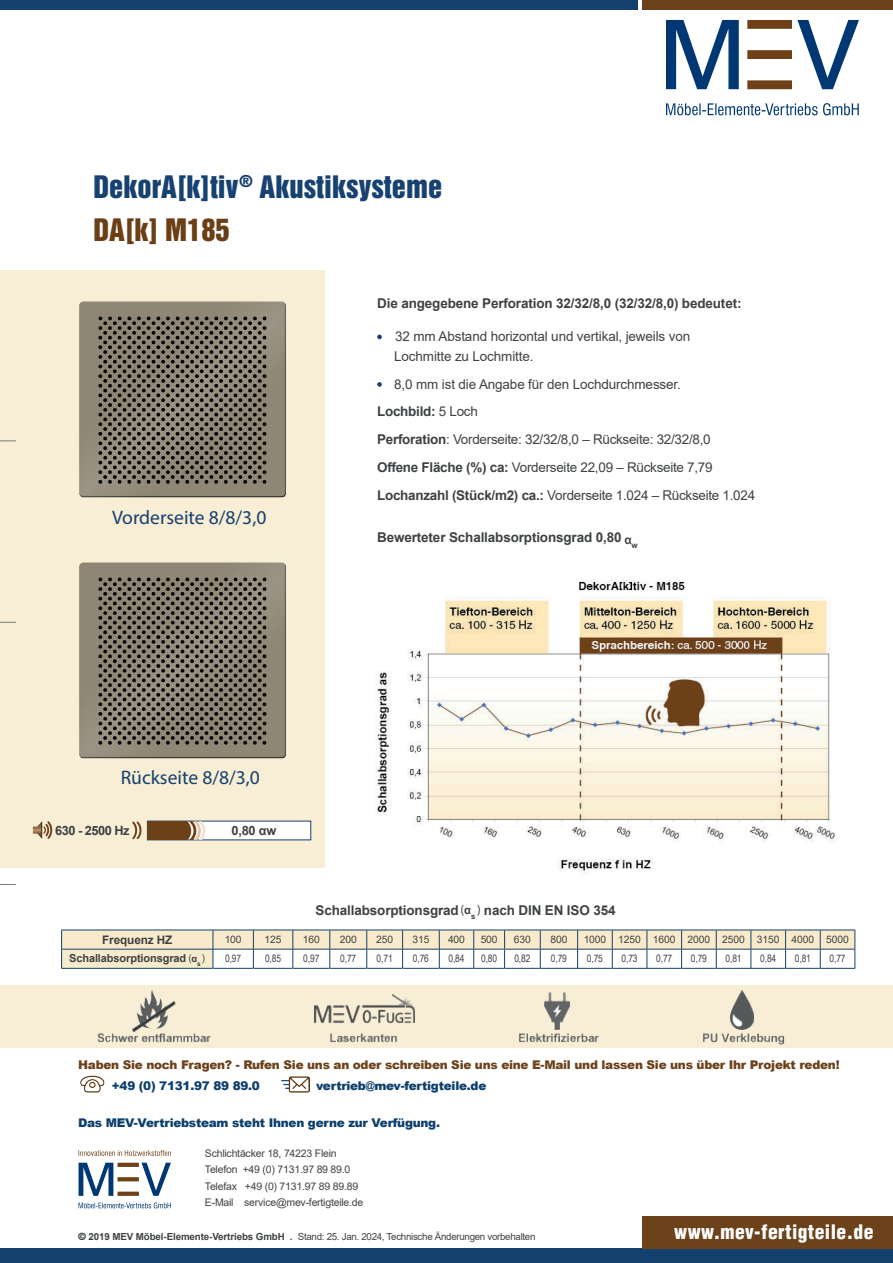
<style>
.page{position:relative;width:893px;height:1263px;background:#fff}
.page>*{position:absolute;margin:0;border:0;box-sizing:border-box;transform-origin:0 0}
.t1{font:28.35px "Helvetica Inserat LT Std";color:#164170}
.t2{font:28.35px "Helvetica Inserat LT Std";color:#6b3f15}
.t3{font:19.5px "Myriad Pro";color:#15406e}
.t4{font:900 condensed 19.5px "Helvetica LT Std";letter-spacing:.02em;color:#fff}
.t5{font:15px "Helvetica Inserat LT Std";color:#164170}
.t6{font:13.5px/27.8px "Arial";letter-spacing:-.01em;color:#3e4143}
.t7{font:700 13.5px "Arial";letter-spacing:-.01em;color:#3e4143}
.t8{font:700 12.75px "Arial";letter-spacing:-.04em;color:#3e4143}
.t9{font:900 12px "Arial";letter-spacing:-.02em;color:#6c421a}
.t10{font:900 12px "Arial";letter-spacing:-.02em;color:#0d3f6d}
.t11{font:700 11.7px "Arial";letter-spacing:-.01em;color:#3e4143}
.t12{font:700 10.95px "Arial";letter-spacing:-.01em;color:#3d4043}
.t13{font:10.5px/16.5px "Arial";letter-spacing:-.02em;color:#3e4143}
.t14{font:10.35px "Arial Narrow";letter-spacing:-.01em;color:#3e4143}
.t15{font:10.35px "Arial";letter-spacing:-.01em;color:#3e4143}
.t16{font:9.75px "Arial";letter-spacing:-.03em;color:#3e4143}
.t17{font:700 9.75px "Arial";letter-spacing:-.01em;color:#3e4143}
.s1{font-weight:700}
.s2{font-family:"Myriad Pro";font-weight:400;font-size:13.2px}
.s3{font-size:11.4px}
.s4{color:#3e4143}
.s5{font-family:"Myriad Pro";font-weight:400}
.s6{font-size:9.6px}
.s7{font-family:"Helvetica Inserat LT Std";font-weight:400;font-size:9px}
</style>
<div class="page">
<svg style="left:666px;top:20px;width:73px;height:69px"></svg>
<svg style="left:747px;top:20px;width:112px;height:69px"></svg>
<svg style="left:666px;top:103px;width:193px;height:12px"></svg>
<div style="left:642px;top:0;width:251px;height:9px;background:#6c421a"></div>
<div style="left:0;top:0;width:638px;height:9px;background:#14406e"></div>
<div style="left:0;top:1249px;width:893px;height:14px;background:#14406e"></div>
<div style="left:642px;top:1216px;width:251px;height:33px;background:#6c421a"></div>
<svg style="left:61px;top:930px;width:795px;height:39px"></svg>
<div style="left:0;top:270px;width:324px;height:598px;background:#f8eed5"></div>
<img style="left:375px;top:580px;width:461px;height:294px">
<div style="left:0;top:985px;width:893px;height:63px;background:#f8eed5"></div>
<img style="left:282px;top:1076px;width:28px;height:16px">
<img style="left:80px;top:1076px;width:25px;height:16px">
<svg style="left:0;top:440px;width:16px;height:1px"></svg>
<svg style="left:0;top:622px;width:16px;height:1px"></svg>
<svg style="left:0;top:884px;width:16px;height:1px"></svg>
<img style="left:97px;top:991px;width:114px;height:52px">
<img style="left:314px;top:994px;width:101px;height:49px">
<img style="left:519px;top:992px;width:80px;height:51px">
<img style="left:703px;top:991px;width:82px;height:54px">
<svg style="left:79px;top:1163px;width:92px;height:33px"></svg>
<svg style="left:79px;top:1202px;width:92px;height:6px"></svg>
<svg style="left:79px;top:1150px;width:92px;height:6px"></svg>
<svg style="left:377px;top:382px;width:5px;height:5px"></svg>
<svg style="left:377px;top:335px;width:5px;height:4px"></svg>
<img style="left:79px;top:562px;width:207px;height:197px">
<img style="left:79px;top:301px;width:207px;height:197px">
<svg style="left:33px;top:821px;width:20px;height:18px"></svg>
<div style="left:147px;top:821px;width:164px;height:19px;background:#fff"></div>
<svg style="left:132px;top:821px;width:76px;height:19px"></svg>
<p class="t5" style="left:239px;top:172px;width:15px">®</p>
<h1 class="t1" style="left:94px;top:170px;width:350px">DekorA[k]tiv Akustiksysteme</h1>
<h1 class="t2" style="left:94px;top:213px;width:138px">DA[k] M185</h1>
<h2 class="t3" style="left:112px;top:506px;width:156px">Vorderseite 8/8/3,0</h2>
<p class="t7" style="left:377px;top:294px;width:366px">Die angegebene Perforation 32/32/8,0 (32/32/8,0) bedeutet:</p>
<p class="t6" style="left:394px;top:326px;width:298px;line-height:19.8px">32 mm Abstand horizontal und vertikal, jeweils von<br>Lochmitte zu Lochmitte.</p>
<p class="t6" style="left:377px;top:370px;width:380px;text-indent:17px">8,0 mm ist die Angabe für den Lochdurchmesser.<br><span class="s1">Lochbild:</span> 5 Loch<br><span class="s1">Perforation</span>: Vorderseite: 32/32/8,0 – Rückseite: 32/32/8,0<br><span class="s1">Offene Fläche (%) ca:</span> Vorderseite 22,09 – Rückseite 7,79<br><span class="s1">Lochanzahl (Stück/m2) ca.:</span> Vorderseite 1.024 – Rückseite 1.024</p>
<p class="t7" style="left:377px;top:528px;width:262px">Bewerteter Schallabsorptionsgrad 0,80 <sub>α</sub><sub>w</sub></p>
<h2 class="t3" style="left:121px;top:765px;width:141px">Rückseite 8/8/3,0</h2>
<p class="t8" style="left:55px;top:821px;width:76px">630 - 2500 Hz</p>
<p class="t8" style="left:232px;top:821px;width:46px">0,80 αw</p>
<p class="t7" style="left:316px;top:901px;width:301px">Schallabsorptionsgrad<span class="s2">(</span><span class="s3">α</span><sub>s</sub> <span class="s2">)</span> nach DIN EN ISO 354</p>
<p class="t11" style="left:102px;top:931px;width:72px">Frequenz HZ</p>
<p class="t15" style="left:225px;top:932px;width:18px">100</p>
<p class="t15" style="left:265px;top:932px;width:18px">125</p>
<p class="t15" style="left:303px;top:932px;width:18px">160</p>
<p class="t15" style="left:340px;top:932px;width:18px">200</p>
<p class="t15" style="left:376px;top:932px;width:18px">250</p>
<p class="t15" style="left:412px;top:932px;width:18px">315</p>
<p class="t15" style="left:448px;top:932px;width:18px">400</p>
<p class="t15" style="left:481px;top:932px;width:18px">500</p>
<p class="t15" style="left:514px;top:932px;width:18px">630</p>
<p class="t15" style="left:550px;top:932px;width:18px">800</p>
<p class="t15" style="left:584px;top:932px;width:267px">1000 1250 1600 2000 2500 3150 4000 5000</p>
<p class="t12" style="left:69px;top:951px;width:138px"><span class="s4">S</span>challabsorptionsgrad <span class="s5">(</span><span class="s6">α</span><sub>s</sub> <span class="s5">)</span></p>
<p class="t14" style="left:225px;top:950px;width:18px">0,97</p>
<p class="t14" style="left:265px;top:950px;width:18px">0,85</p>
<p class="t14" style="left:303px;top:950px;width:18px">0,97</p>
<p class="t14" style="left:340px;top:950px;width:18px">0,77</p>
<p class="t14" style="left:377px;top:950px;width:18px">0,71</p>
<p class="t14" style="left:413px;top:950px;width:18px">0,76</p>
<p class="t14" style="left:448px;top:950px;width:18px">0,84</p>
<p class="t14" style="left:481px;top:950px;width:18px">0,80</p>
<p class="t14" style="left:514px;top:950px;width:18px">0,82</p>
<p class="t14" style="left:551px;top:950px;width:18px">0,79</p>
<p class="t14" style="left:587px;top:950px;width:18px">0,75</p>
<p class="t14" style="left:622px;top:950px;width:18px">0,73</p>
<p class="t14" style="left:656px;top:950px;width:18px">0,77</p>
<p class="t14" style="left:691px;top:950px;width:18px">0,79</p>
<p class="t14" style="left:725px;top:950px;width:18px">0,81</p>
<p class="t14" style="left:760px;top:950px;width:18px">0,84</p>
<p class="t14" style="left:795px;top:950px;width:18px">0,81</p>
<p class="t14" style="left:829px;top:950px;width:18px">0,77</p>
<p class="t9" style="left:78px;top:1056px;width:763px">Haben Sie noch Fragen? - Rufen Sie uns an oder schreiben Sie uns eine E-Mail und lassen Sie uns über Ihr Projekt reden!</p>
<p class="t10" style="left:112px;top:1077px;width:150px">+49 (0) 7131.97 89 89.0</p>
<p class="t10" style="left:316px;top:1077px;width:172px">vertrieb@mev-fertigteile.de</p>
<p class="t10" style="left:78px;top:1114px;width:363px">Das MEV-Vertriebsteam steht Ihnen gerne zur Verfügung.</p>
<p class="t13" style="left:205px;top:1145px;width:160px">Schlichtäcker 18, 74223 Flein<br>Telefon +49 (0) 7131.97 89 89.0<br>Telefax +49 (0) 7131.97 89 89.89<br>E-Mail service@mev-fertigteile.de</p>
<p class="t17" style="left:78px;top:1229px;width:216px"><span class="s7">©</span> 2019 MEV Möbel-Elemente-Vertriebs GmbH .</p>
<p class="t16" style="left:298px;top:1229px;width:239px">Stand: 25. Jan. 2024, Technische Änderungen vorbehalten</p>
<h2 class="t4" style="left:674px;top:1220px;width:201px">www.mev-fertigteile.de</h2>
</div>
